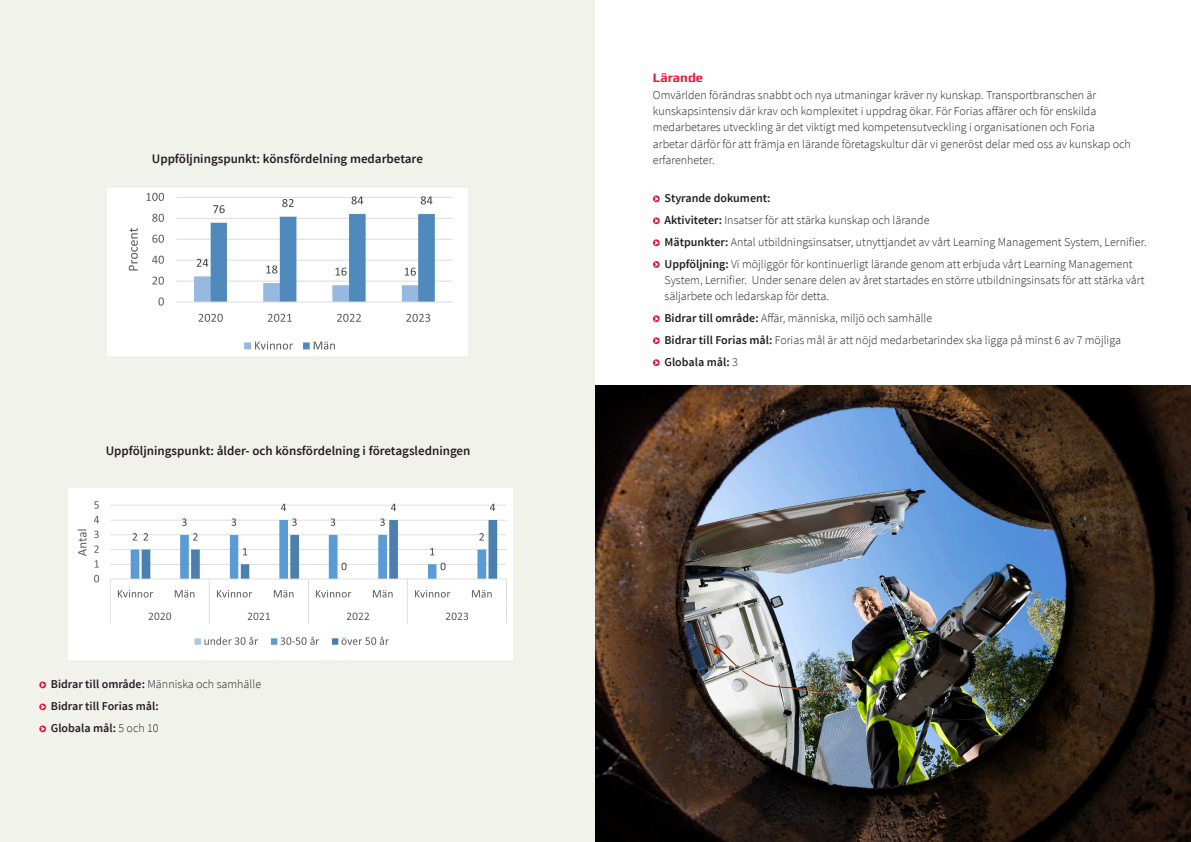
<style>
.page{position:relative;width:1191px;height:842px;background:#fff}
.page>*{position:absolute;margin:0;border:0;box-sizing:border-box;transform-origin:0 0}
.Brödtext__stor{font:600 13px "Source Sans Pro";color:#231f20}
.Brödtext__stor-2{font:700 13px "Play";color:#e51836}
.Punktlistor{font:300 12px/16.1px "Source Sans Pro";color:#231f20}
.Brödtext__stor-3{font:300 12px/16.3px "Source Sans Pro";color:#231f20}
.Punktlistor-2{font:600 12px "Source Sans Pro";color:#231f20}
.s1{font-weight:600}
.s2{font-weight:300}
</style>
<div class="page">
<div style="left:0;top:0;width:594px;height:842px;background:#f2f2ed"></div>
<svg style="left:653px;top:195px;width:6px;height:7px"></svg>
<svg style="left:655px;top:197px;width:3px;height:4px"></svg>
<svg style="left:653px;top:217px;width:6px;height:7px"></svg>
<svg style="left:655px;top:219px;width:3px;height:4px"></svg>
<svg style="left:653px;top:239px;width:6px;height:7px"></svg>
<svg style="left:655px;top:241px;width:3px;height:4px"></svg>
<svg style="left:653px;top:261px;width:6px;height:7px"></svg>
<svg style="left:653px;top:315px;width:6px;height:7px"></svg>
<svg style="left:655px;top:317px;width:3px;height:4px"></svg>
<svg style="left:653px;top:337px;width:6px;height:7px"></svg>
<svg style="left:655px;top:339px;width:3px;height:4px"></svg>
<svg style="left:653px;top:359px;width:6px;height:7px"></svg>
<svg style="left:655px;top:361px;width:3px;height:4px"></svg>
<img style="left:68px;top:489px;width:444px;height:171px">
<img style="left:107px;top:188px;width:360px;height:168px">
<svg style="left:39px;top:681px;width:7px;height:7px"></svg>
<svg style="left:41px;top:683px;width:3px;height:4px"></svg>
<svg style="left:39px;top:703px;width:7px;height:7px"></svg>
<svg style="left:41px;top:705px;width:3px;height:4px"></svg>
<svg style="left:39px;top:725px;width:7px;height:7px"></svg>
<svg style="left:41px;top:727px;width:3px;height:4px"></svg>
<img style="left:595px;top:386px;width:596px;height:456px">
<p class="Brödtext__stor" style="left:152px;top:150px;width:273px">Uppföljningspunkt: könsfördelning medarbetare</p>
<p class="Brödtext__stor" style="left:106px;top:443px;width:366px">Uppföljningspunkt: ålder- och könsfördelning i företagsledningen</p>
<p class="Punktlistor" style="left:51px;top:676px;width:212px"><span class="s1">Bidrar till område:</span> Människa och samhälle</p>
<p class="Punktlistor-2" style="left:51px;top:699px;width:109px">Bidrar till Forias mål:</p>
<p class="Punktlistor-2" style="left:51px;top:721px;width:109px">Globala mål: <span class="s2">5 och 10</span></p>
<p class="Brödtext__stor-2" style="left:653px;top:70px;width:52px">Lärande</p>
<p class="Brödtext__stor-3" style="left:653px;top:87px;width:479px">Omvärlden förändras snabbt och nya utmaningar kräver ny kunskap. Transportbranschen är kunskapsintensiv där krav och komplexitet i uppdrag ökar. För Forias affärer och för enskilda medarbetares utveckling är det viktigt med kompetensutveckling i organisationen och Foria arbetar därför för att främja en lärande företagskultur där vi generöst delar med oss av kunskap och erfarenheter.</p>
<p class="Punktlistor-2" style="left:664px;top:191px;width:108px">Styrande dokument:</p>
<p class="Punktlistor" style="left:664px;top:212px;width:267px"><span class="s1">Aktiviteter:</span> Insatser för att stärka kunskap och lärande</p>
<p class="Punktlistor" style="left:664px;top:234px;width:484px"><span class="s1">Mätpunkter:</span> Antal utbildningsinsatser, utnyttjandet av vårt Learning Management System, Lernifier.</p>
<p class="Punktlistor" style="left:664px;top:256px;width:481px"><span class="s1">Uppföljning:</span> Vi möjliggör för kontinuerligt lärande genom att erbjuda vårt Learning Management<br>System, Lernifier. Under senare delen av året startades en större utbildningsinsats för att stärka vårt säljarbete och ledarskap för detta.</p>
<p class="Punktlistor" style="left:664px;top:310px;width:269px"><span class="s1">Bidrar till område:</span> Affär, människa, miljö och samhälle</p>
<p class="Punktlistor" style="left:664px;top:332px;width:458px"><span class="s1">Bidrar till Forias mål:</span> Forias mål är att nöjd medarbetarindex ska ligga på minst 6 av 7 möjliga</p>
<p class="Punktlistor-2" style="left:664px;top:354px;width:75px">Globala mål: <span class="s2">3</span></p>
</div>
